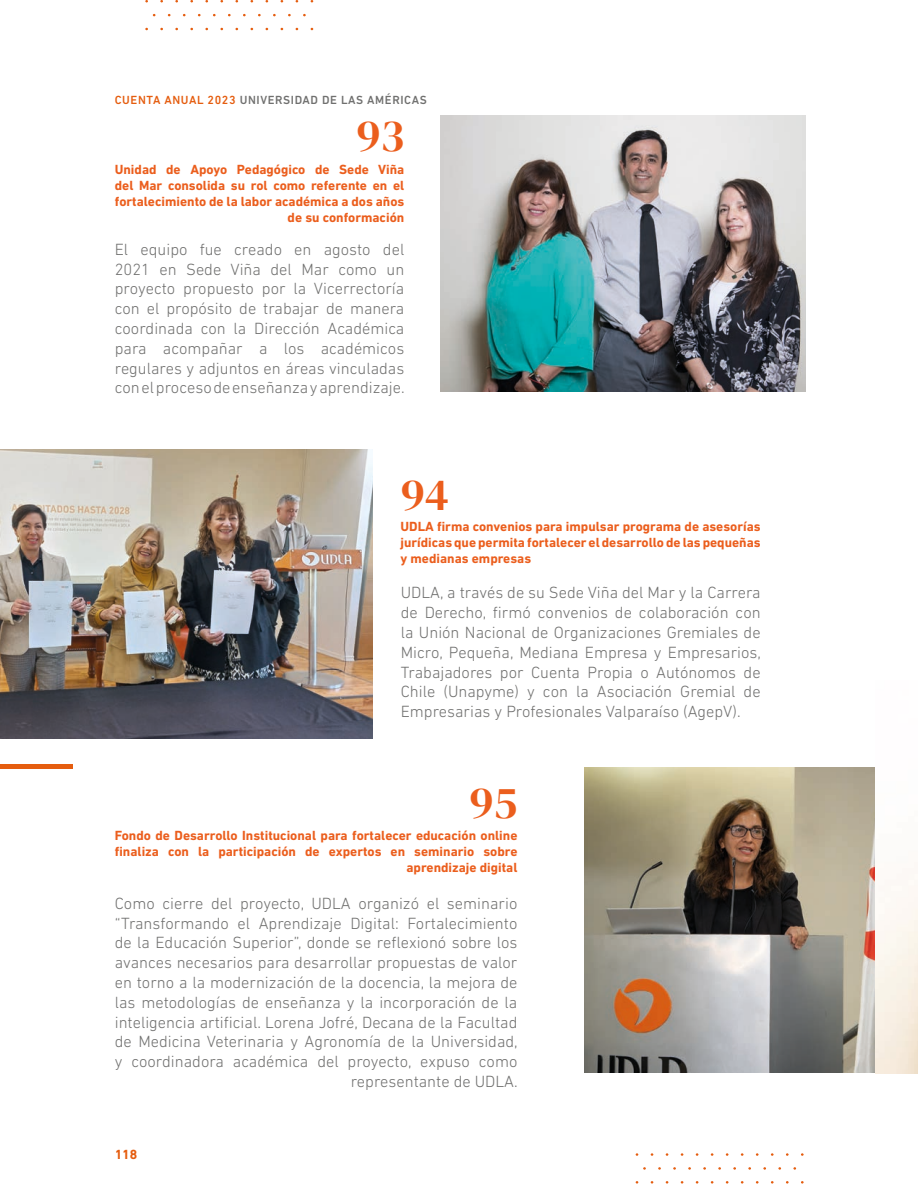
<style>
.page{position:relative;width:918px;height:1188px;background:#fff}
.page>*{position:absolute;margin:0;border:0;box-sizing:border-box;transform-origin:0 0}
.t1{font:45px "DM Serif Display";color:#eb5e1d}
.Texto{font:300 16.5px/19.8px "DIN Next LT Pro";color:#70706f;text-align:justify}
.t2{font:700 13.5px/16.2px "DIN Next LT Pro";color:#eb5e1d;text-align:right}
.t3{font:700 13.5px "DIN Next LT Pro";color:#e55d0f}
.t4{font:500 12px "DIN Next LT Pro";letter-spacing:.05em;color:#70706f}
.s1{color:#e55d0f}
</style>
<div class="page">
<hr style="left:0;top:765px;width:72px;height:4px;background:#e55d0f">
<img style="left:584px;top:768px;width:291px;height:304px">
<img style="left:0;top:450px;width:372px;height:288px">
<img style="left:440px;top:116px;width:366px;height:275px">
<p class="t4" style="left:115px;top:93px;width:313px"><span class="s1">CUENTA ANUAL 2023</span> UNIVERSIDAD DE LAS AMÉRICAS</p>
<p class="t1" style="left:356px;top:110px;width:49px">93</p>
<p class="t2" style="left:115px;top:161px;width:291px">Unidad de Apoyo Pedagógico de Sede Viña del Mar consolida su rol como referente en el fortalecimiento de la labor académica a dos años de su conformación</p>
<p class="Texto" style="left:115px;top:239px;width:291px">El equipo fue creado en agosto del 2021 en Sede Viña del Mar como un proyecto propuesto por la Vicerrectoría con el propósito de trabajar de manera coordinada con la Dirección Académica para acompañar a los académicos regulares y adjuntos en áreas vinculadas con el proceso de enseñanza y aprendizaje.</p>
<p class="t1" style="left:401px;top:469px;width:50px">94</p>
<p class="t2" style="left:401px;top:518px;width:362px;text-align:justify">UDLA firma convenios para impulsar programa de asesorías jurídicas que permita fortalecer el desarrollo de las pequeñas y medianas empresas</p>
<p class="Texto" style="left:401px;top:583px;width:362px">UDLA, a través de su Sede Viña del Mar y la Carrera de Derecho, firmó convenios de colaboración con la Unión Nacional de Organizaciones Gremiales de Micro, Pequeña, Mediana Empresa y Empresarios, Trabajadores por Cuenta Propia o Autónomos de Chile (Unapyme) y con la Asociación Gremial de Empresarias y Profesionales Valparaíso (AgepV).</p>
<p class="t1" style="left:470px;top:777px;width:49px">95</p>
<p class="t2" style="left:115px;top:827px;width:404px">Fondo de Desarrollo Institucional para fortalecer educación online finaliza con la participación de expertos en seminario sobre aprendizaje digital</p>
<p class="Texto" style="left:115px;top:893px;width:405px;text-align:right">Como cierre del proyecto, UDLA organizó el seminario “Transformando el Aprendizaje Digital: Fortalecimiento de la Educación Superior”, donde se reflexionó sobre los avances necesarios para desarrollar propuestas de valor en torno a la modernización de la docencia, la mejora de las metodologías de enseñanza y la incorporación de la inteligencia artificial. Lorena Jofré, Decana de la Facultad de Medicina Veterinaria y Agronomía de la Universidad, y coordinadora académica del proyecto, expuso como representante de UDLA.</p>
<p class="t3" style="left:115px;top:1147px;width:24px">118</p>
</div>
